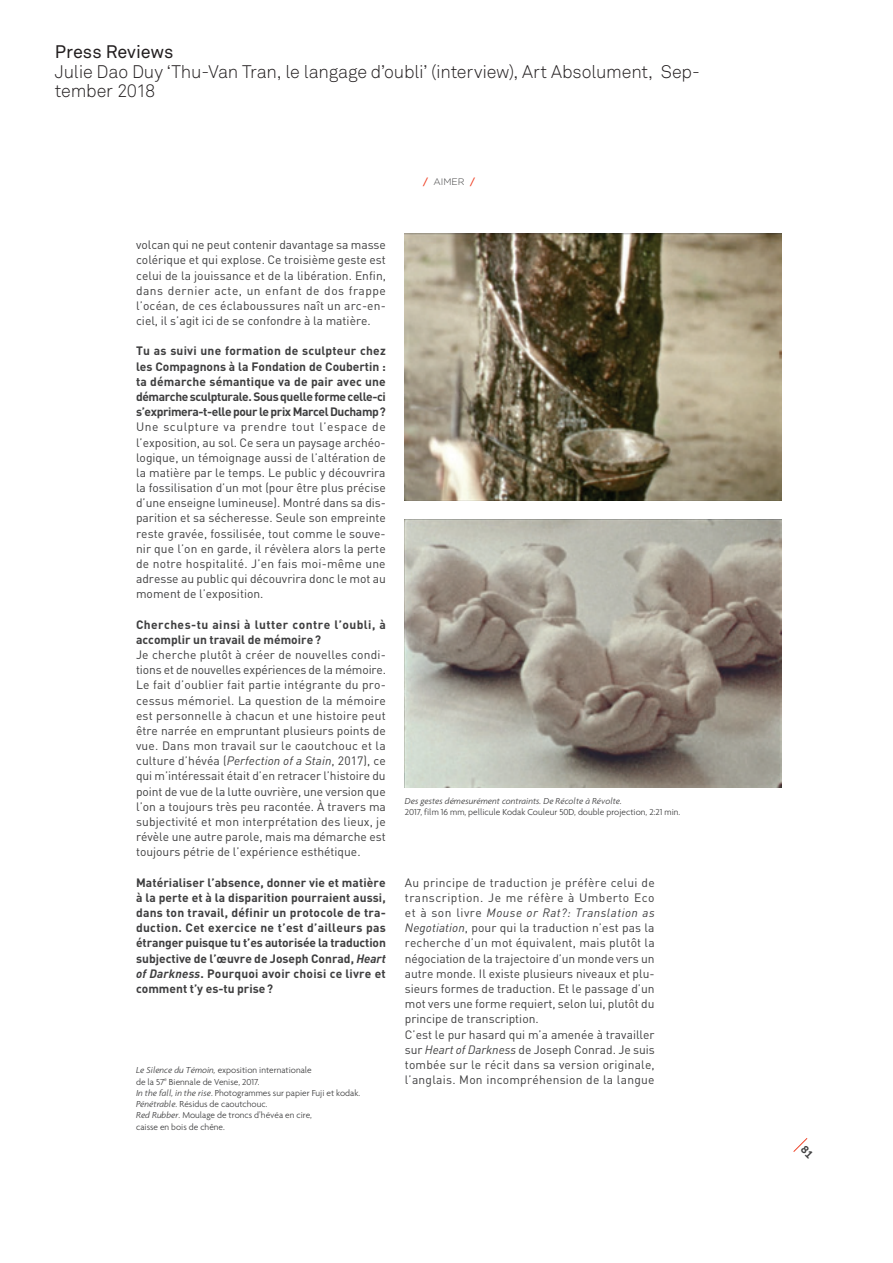
<style>
.page{position:relative;width:893px;height:1263px;background:#fff}
.page>*{position:absolute;margin:0;border:0;box-sizing:border-box;transform-origin:0 0}
.t1{font:18px/19.4px "Akkurat Light Pro";letter-spacing:-.015em;color:#231f20}
.t2{font:18px "Akkurat Pro";letter-spacing:-.005em;color:#231f20}
.t3{font:12px/15.1px "DIN";color:#3e3e3f;text-align:justify}
.t4{font:700 12px/15.1px "DIN";color:#3e3e3f;text-align:justify}
.t5{font:700 12px/15.1px "DIN";letter-spacing:.035em;color:#3e3e3f}
.t6{font:300 9.3px/11.2px "Agenda";color:#3e3e3f}
.t7{font:italic 300 9.3px "Agenda";color:#3e3e3f}
.t8{font:300 9.3px "Gotham";color:#3e3e3f}
.s1{font-weight:500;color:#ef3e22}
.s2{font-style:italic}
</style>
<div class="page">
<img style="left:405px;top:234px;width:376px;height:266px">
<img style="left:405px;top:519px;width:376px;height:268px">
<svg style="left:793px;top:1138px;width:15px;height:14px"></svg>
<h1 class="t2" style="left:55px;top:42px;width:120px">Press Reviews</h1>
<h1 class="t1" style="left:55px;top:62px;width:646px">Julie Dao Duy ‘Thu-Van Tran, le langage d’oubli’ (interview), Art Absolument, Sep&shy;tember 2018</h1>
<p class="t8" style="left:423px;top:175px;width:54px"><span class="s1">/</span> AIMER <span class="s1">/</span></p>
<p class="t3" style="left:136px;top:237px;width:251px">volcan qui ne peut contenir davantage sa masse colérique et qui explose. Ce troisième geste est celui de la jouissance et de la libération. Enfin, dans dernier acte, un enfant de dos frappe l’océan, de ces éclaboussures naît un arc-en&shy;ciel, il s’agit ici de se confondre à la matière.</p>
<p class="t4" style="left:136px;top:343px;width:251px">Tu as suivi une formation de sculpteur chez les Compagnons à la Fondation de Coubertin : ta démarche sémantique va de pair avec une démarche sculpturale. Sous quelle forme celle-ci s’exprimera-t-elle pour le prix Marcel Duchamp?</p>
<p class="t3" style="left:136px;top:419px;width:251px">Une sculpture va prendre tout l’espace de l’exposition, au sol. Ce sera un paysage archéo&shy;logique, un témoignage aussi de l’altération de la matière par le temps. Le public y découvrira la fossilisation d’un mot (pour être plus précise d’une enseigne lumineuse). Montré dans sa dis&shy;parition et sa sécheresse. Seule son empreinte reste gravée, fossilisée, tout comme le souve&shy;nir que l’on en garde, il révèlera alors la perte de notre hospitalité. J’en fais moi-même une adresse au public qui découvrira donc le mot au moment de l’exposition.</p>
<p class="t5" style="left:136px;top:616px;width:251px">Cherches-tu ainsi à lutter contre l’oubli, à accomplir un travail de mémoire?</p>
<p class="t3" style="left:136px;top:647px;width:251px">Je cherche plutôt à créer de nouvelles condi&shy;tions et de nouvelles expériences de la mémoire.<br>Le fait d’oublier fait partie intégrante du pro&shy;cessus mémoriel. La question de la mémoire est personnelle à chacun et une histoire peut être narrée en empruntant plusieurs points de vue. Dans mon travail sur le caoutchouc et la culture d’hévéa (<span class="s2">Perfection of a Stain</span>, 2017), ce qui m’intéressait était d’en retracer l’histoire du point de vue de la lutte ouvrière, une version que l’on a toujours très peu racontée. À travers ma subjectivité et mon interprétation des lieux, je révèle une autre parole, mais ma démarche est toujours pétrie de l’expérience esthétique.</p>
<p class="t4" style="left:136px;top:874px;width:251px">Matérialiser l’absence, donner vie et matière à la perte et à la disparition pourraient aussi, dans ton travail, définir un protocole de tra&shy;duction. Cet exercice ne t’est d’ailleurs pas étranger puisque tu t’es autorisée la traduction subjective de l’œuvre de Joseph Conrad, <span class="s2">Heart of Darkness</span>. Pourquoi avoir choisi ce livre et comment t’y es-tu prise?</p>
<p class="t3" style="left:405px;top:875px;width:251px;text-align:left">Au principe de traduction je préfère celui de transcription. Je me réfère à Umberto Eco et à son livre <span class="s2">Mouse or Rat?: Translation as Negotiation</span>, pour qui la traduction n’est pas la recherche d’un mot équivalent, mais plutôt la négociation de la trajectoire d’un monde vers un autre monde. Il existe plusieurs niveaux et plu&shy;sieurs formes de traduction. Et le passage d’un mot vers une forme requiert, selon lui, plutôt du principe de transcription.<br>C’est le pur hasard qui m’a amenée à travailler sur <span class="s2">Heart of Darkness</span> de Joseph Conrad. Je suis tombée sur le récit dans sa version originale, l’anglais. Mon incompréhension de la langue</p>
<p class="t7" style="left:405px;top:795px;width:219px">Des gestes démesurément contraints. De Récolte à Révolte.</p>
<p class="t6" style="left:405px;top:806px;width:277px">2017, film 16 mm, pellicule Kodak Couleur 50D, double projection, 2:21 min.</p>
<p class="t6" style="left:136px;top:1064px;width:226px"><span class="s2">Le Silence du Témoin,</span> exposition internationale<br>de la 57<sup>e</sup> Biennale de Venise, 2017.<br><span class="s2">In the fall, in the rise</span>. Photogrammes sur papier Fuji et kodak.<br><span class="s2">Pénétrable</span>. Résidus de caoutchouc.<br><span class="s2">Red Rubber</span>. Moulage de troncs d’hévéa en cire,<br>caisse en bois de chêne.</p>
</div>
